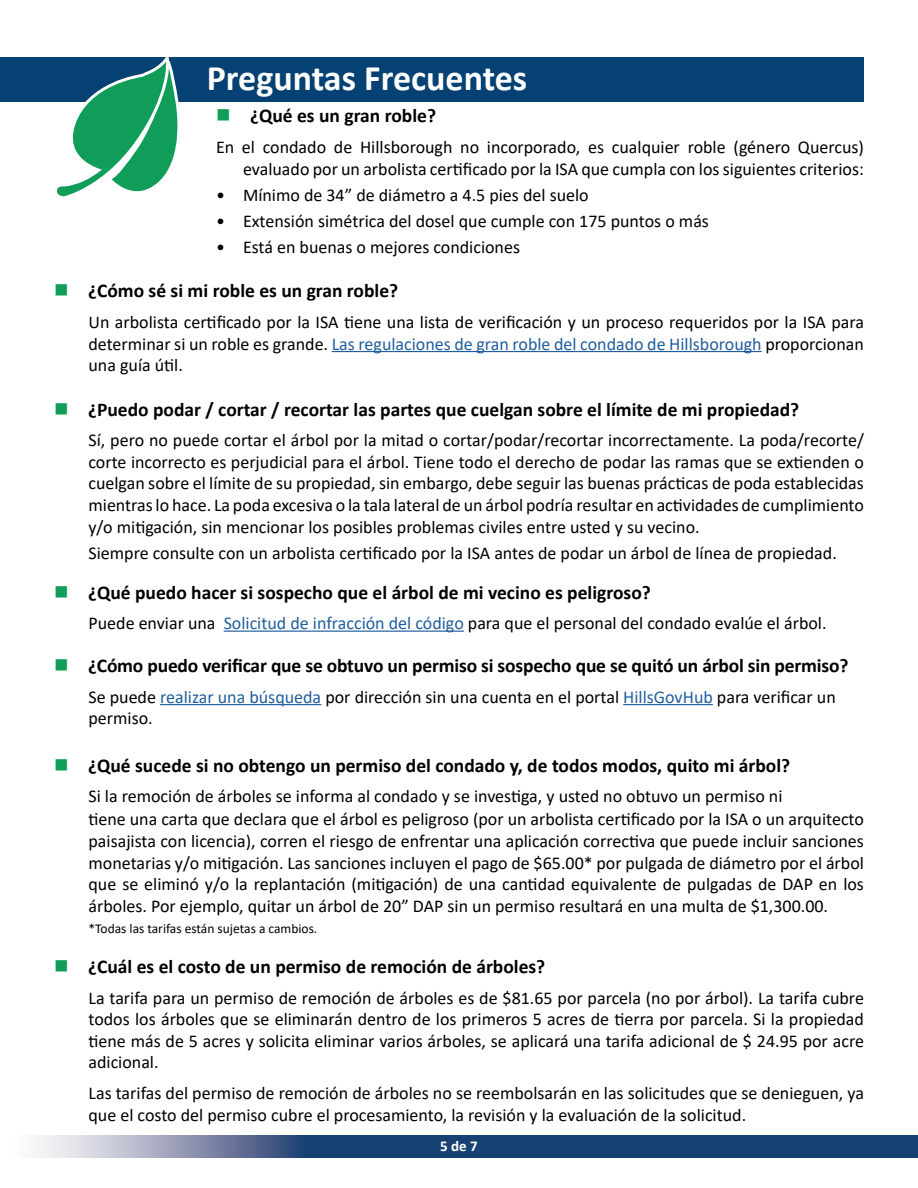
<style>
.page{position:relative;width:918px;height:1188px;background:#fff}
.page>*{position:absolute;margin:0;border:0;box-sizing:border-box;transform-origin:0 0}
.t1{font:700 36px "Calibri";color:#fff}
.t2{font:700 19.5px "Calibri";color:#000}
.t3{font:18px/21.6px "Calibri";color:#000;text-align:justify}
.t4{font:700 15px "Calibri";color:#fff}
.t5{font:13.5px "Calibri";color:#000}
.s1{color:#109d59}
.s2{color:#215e9e}
</style>
<div class="page">
<svg style="left:40px;top:1136px;width:878px;height:21px;background:#3d5e87"></svg>
<div style="left:0;top:57px;width:864px;height:45px;background:#054173"></div>
<svg style="left:57px;top:57px;width:122px;height:140px"></svg>
<hr style="left:332px;top:351px;width:430px;height:1px;background:#215e9e">
<hr style="left:224px;top:631px;width:240px;height:1px;background:#215e9e">
<hr style="left:160px;top:704px;width:161px;height:1px;background:#215e9e">
<hr style="left:623px;top:704px;width:90px;height:1px;background:#215e9e">
<p class="t1" style="left:207px;top:53px;width:322px">Preguntas Frecuentes</p>
<p class="t2" style="left:216px;top:102px;width:222px"><span class="s1">■</span> ¿Qué es un gran roble?</p>
<p class="t3" style="left:216px;top:136px;width:650px;text-align:right">En el condado de Hillsborough no incorporado, es cualquier roble (género Quercus) evaluado por un arbolista certificado por la ISA que cumpla con los siguientes criterios:</p>
<p class="t3" style="left:216px;top:183px;width:374px">• Mínimo de 34” de diámetro a 4.5 pies del suelo</p>
<p class="t3" style="left:216px;top:210px;width:494px">• Extensión simétrica del dosel que cumple con 175 puntos o más</p>
<p class="t3" style="left:216px;top:236px;width:306px">• Está en buenas o mejores condiciones</p>
<p class="t2" style="left:54px;top:277px;width:346px"><span class="s1">■</span> ¿Cómo sé si mi roble es un gran roble?</p>
<p class="t3" style="left:88px;top:311px;width:777px">Un arbolista certificado por la ISA tiene una lista de verificación y un proceso requeridos por la ISA para determinar si un roble es grande. <span class="s2">Las regulaciones de gran roble del condado de Hillsborough</span> proporcionan una guía útil.</p>
<p class="t2" style="left:54px;top:395px;width:747px"><span class="s1">■</span> ¿Puedo podar / cortar / recortar las partes que cuelgan sobre el límite de mi propiedad?</p>
<p class="t3" style="left:88px;top:429px;width:777px">Sí, pero no puede cortar el árbol por la mitad o cortar/podar/recortar incorrectamente. La poda/recorte/ corte incorrecto es perjudicial para el árbol. Tiene todo el derecho de podar las ramas que se extienden o cuelgan sobre el límite de su propiedad, sin embargo, debe seguir las buenas prácticas de poda establecidas mientras lo hace. La poda excesiva o la tala lateral de un árbol podría resultar en actividades de cumplimiento y/o mitigación, sin mencionar los posibles problemas civiles entre usted y su vecino.</p>
<p class="t3" style="left:88px;top:541px;width:750px">Siempre consulte con un arbolista certificado por la ISA antes de podar un árbol de línea de propiedad.</p>
<p class="t2" style="left:54px;top:578px;width:598px"><span class="s1">■</span> ¿Qué puedo hacer si sospecho que el árbol de mi vecino es peligroso?</p>
<p class="t3" style="left:88px;top:612px;width:740px">Puede enviar una <span class="s2">Solicitud de infracción del código</span> para que el personal del condado evalúe el árbol.</p>
<p class="t2" style="left:54px;top:652px;width:796px"><span class="s1">■</span> ¿Cómo puedo verificar que se obtuvo un permiso si sospecho que se quitó un árbol sin permiso?</p>
<p class="t3" style="left:88px;top:685px;width:749px">Se puede <span class="s2">realizar una búsqueda</span> por dirección sin una cuenta en el portal <span class="s2">HillsGovHub</span> para verificar un permiso.</p>
<p class="t2" style="left:54px;top:751px;width:738px"><span class="s1">■</span> ¿Qué sucede si no obtengo un permiso del condado y, de todos modos, quito mi árbol?</p>
<p class="t3" style="left:88px;top:785px;width:695px">Si la remoción de árboles se informa al condado y se investiga, y usted no obtuvo un permiso ni</p>
<p class="t3" style="left:88px;top:808px;width:777px">tiene una carta que declara que el árbol es peligroso (por un arbolista certificado por la ISA o un arquitecto paisajista con licencia), corren el riesgo de enfrentar una aplicación correctiva que puede incluir sanciones monetarias y/o mitigación. Las sanciones incluyen el pago de $65.00* por pulgada de diámetro por el árbol que se eliminó y/o la replantación (mitigación) de una cantidad equivalente de pulgadas de DAP en los árboles. Por ejemplo, quitar un árbol de 20” DAP sin un permiso resultará en una multa de $1,300.00.</p>
<p class="t5" style="left:88px;top:919px;width:230px">*Todas las tarifas están sujetas a cambios.</p>
<p class="t2" style="left:54px;top:953px;width:493px"><span class="s1">■</span> ¿Cuál es el costo de un permiso de remoción de árboles?</p>
<p class="t3" style="left:88px;top:986px;width:777px">La tarifa para un permiso de remoción de árboles es de $81.65 por parcela (no por árbol). La tarifa cubre todos los árboles que se eliminarán dentro de los primeros 5 acres de tierra por parcela. Si la propiedad tiene más de 5 acres y solicita eliminar varios árboles, se aplicará una tarifa adicional de $ 24.95 por acre adicional.</p>
<p class="t3" style="left:88px;top:1082px;width:777px">Las tarifas del permiso de remoción de árboles no se reembolsarán en las solicitudes que se denieguen, ya que el costo del permiso cubre el procesamiento, la revisión y la evaluación de la solicitud.</p>
<p class="t4" style="left:440px;top:1136px;width:39px">5 de 7</p>
</div>
